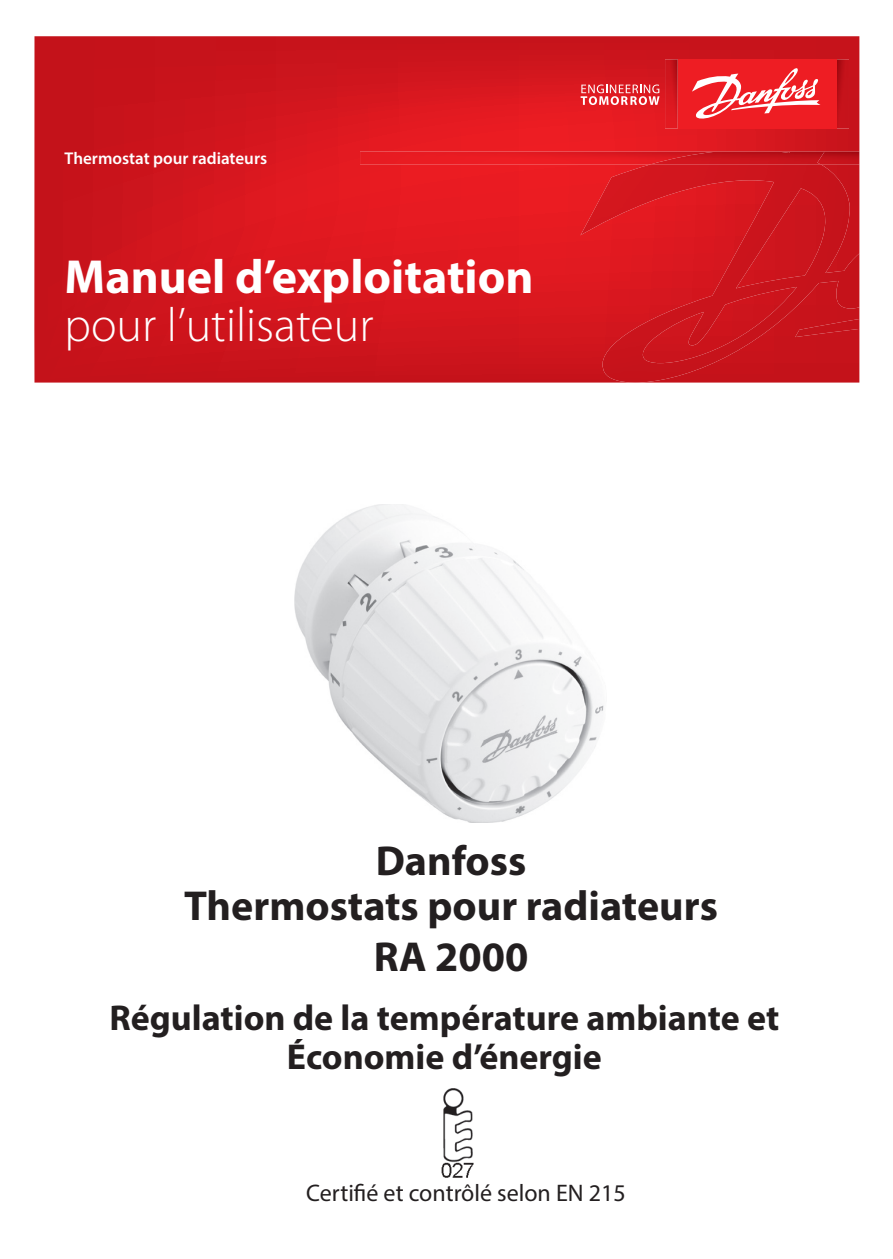
<style>
.page{position:relative;width:893px;height:1259px;background:#fff}
.page>*{position:absolute;margin:0;border:0;box-sizing:border-box;transform-origin:0 0}
.t1{font:700 48px "Myriad Pro";color:#fff}
.t2{font:300 48px "Myriad Pro";color:#fff}
.t3{font:700 42px/45px "Myriad Pro";color:#231f20;text-align:center}
.t4{font:700 36px/39px "Myriad Pro";color:#231f20;text-align:center}
.t5{font:24px "Myriad Pro";color:#231f20}
.t6{font:600 17.1px "Myriad Pro";color:#fff}
</style>
<div class="page">
<img style="left:441px;top:1088px;width:33px;height:90px">
<img style="left:294px;top:504px;width:310px;height:318px">
<svg style="left:34px;top:36px;width:825px;height:346px;background:#d3161e"></svg>
<img style="left:580px;top:164px;width:279px;height:218px">
<img style="left:795px;top:319px;width:64px;height:18px">
<img style="left:836px;top:59px;width:13px;height:70px">
<img style="left:665px;top:59px;width:12px;height:70px">
<img style="left:360px;top:152px;width:499px;height:12px">
<img style="left:651px;top:152px;width:173px;height:12px">
<div style="left:677px;top:59px;width:159px;height:70px;background:#ee1d23"></div>
<svg style="left:580px;top:85px;width:79px;height:20px;background:#e9686d"></svg>
<svg style="left:692px;top:68px;width:128px;height:51px"></svg>
<p class="t6" style="left:65px;top:148px;width:204px">Thermostat pour radiateurs</p>
<h1 class="t1" style="left:65px;top:246px;width:470px">Manuel d’exploitation</h1>
<h1 class="t2" style="left:65px;top:296px;width:310px">pour l’utilisateur</h1>
<p class="t3" style="left:184px;top:837px;width:535px">Danfoss<br>Thermostats pour radiateurs</p>
<p class="t3" style="left:374px;top:932px;width:156px">RA 2000</p>
<p class="t4" style="left:110px;top:997px;width:671px">Régulation de la température ambiante et<br>Économie d’énergie</p>
<p class="t5" style="left:306px;top:1178px;width:321px">Certifié et contrôlé selon EN 215</p>
</div>
